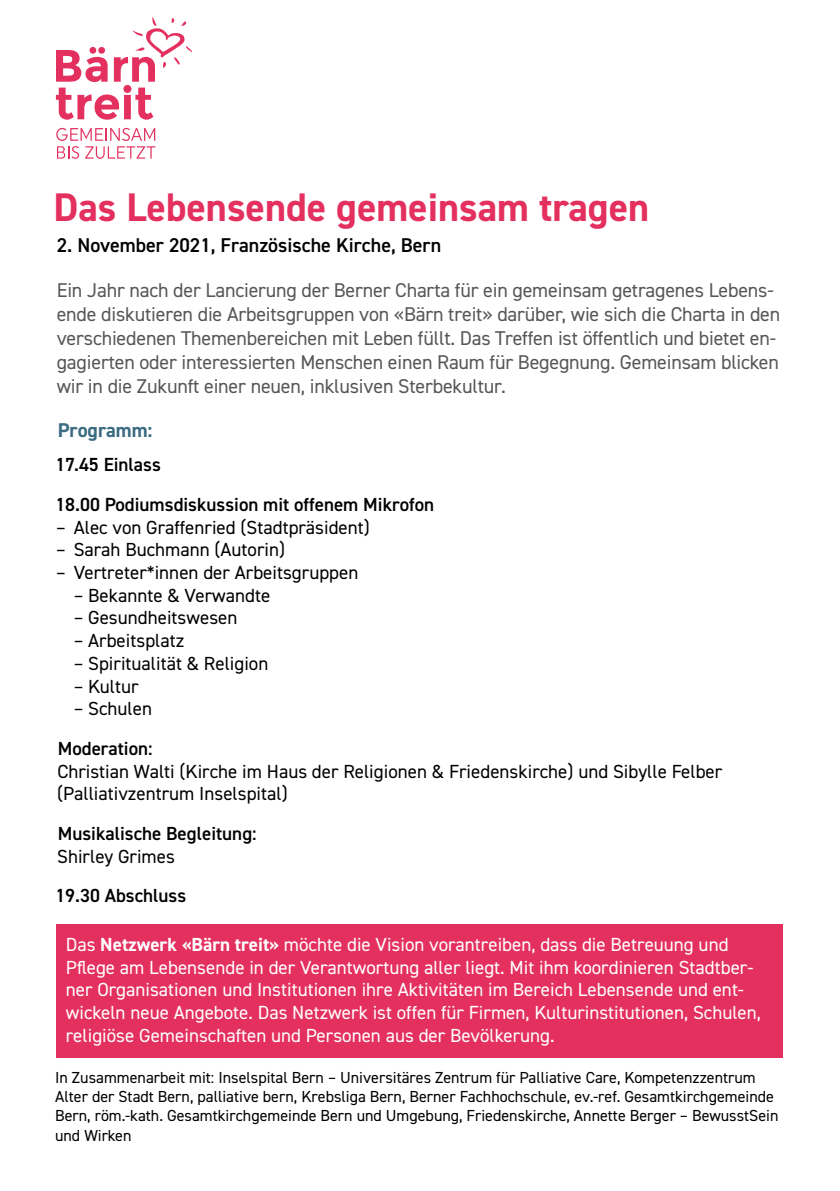
<style>
.page{position:relative;width:840px;height:1191px;background:#fff}
.page>*{position:absolute;margin:0;border:0;box-sizing:border-box;transform-origin:0 0}
.t1{font:700 40px "DIN2014";color:#e4305f}
.t2{font:20px/24px "DIN2014";letter-spacing:-.01em;color:#575756}
.t3{font:600 20px "DIN2014";color:#000}
.t4{font:700 20px "DIN2014";color:#3c6c81}
.t5{font:19px/22.6px "DIN2014";color:#fff}
.t6{font:19px/22.6px "DIN2014";color:#000}
.t7{font:600 19px/39.6px "DIN2014";color:#000}
.t8{font:16px/19.2px "DIN2014";color:#000}
.s1{font-weight:700}
</style>
<div class="page">
<div style="left:57px;top:924px;width:725px;height:133px;background:#e4305f"></div>
<svg style="left:56px;top:17px;width:136px;height:103px"></svg>
<svg style="left:56px;top:128px;width:99px;height:31px"></svg>
<h1 class="t1" style="left:53px;top:181px;width:597px">Das Lebensende gemeinsam tragen</h1>
<p class="t3" style="left:57px;top:232px;width:385px">2. November 2021, Französische Kirche, Bern</p>
<p class="t2" style="left:57px;top:278px;width:724px">Ein Jahr nach der Lancierung der Berner Charta für ein gemeinsam getragenes Lebens&shy;ende diskutieren die Arbeitsgruppen von «Bärn treit» darüber, wie sich die Charta in den verschiedenen Themenbereichen mit Leben füllt. Das Treffen ist öffentlich und bietet en&shy;gagierten oder interessierten Menschen einen Raum für Begegnung. Gemeinsam blicken wir in die Zukunft einer neuen, inklusiven Sterbekultur.</p>
<p class="t4" style="left:58px;top:417px;width:96px">Programm:</p>
<p class="t7" style="left:55px;top:444px;width:380px">17.45 Einlass<br>18.00 Podiumsdiskussion mit offenem Mikrofon</p>
<p class="t6" style="left:56px;top:515px;width:315px">– Alec von Graffenried (Stadtpräsident)</p>
<p class="t6" style="left:56px;top:538px;width:230px">– Sarah Buchmann (Autorin)</p>
<p class="t6" style="left:56px;top:561px;width:304px">– Vertreter*innen der Arbeitsgruppen</p>
<p class="t6" style="left:74px;top:583px;width:198px">– Bekannte &amp; Verwandte</p>
<p class="t6" style="left:74px;top:606px;width:165px">– Gesundheitswesen</p>
<p class="t6" style="left:74px;top:629px;width:112px">– Arbeitsplatz</p>
<p class="t6" style="left:74px;top:651px;width:196px">– Spiritualität &amp; Religion</p>
<p class="t6" style="left:74px;top:674px;width:66px">– Kultur</p>
<p class="t6" style="left:74px;top:697px;width:80px">– Schulen</p>
<p class="t7" style="left:58px;top:728px;width:96px">Moderation:</p>
<p class="t6" style="left:57px;top:759px;width:666px">Christian Walti (Kirche im Haus der Religionen &amp; Friedenskirche) und Sibylle Felber (Palliativzentrum Inselspital)</p>
<p class="t7" style="left:58px;top:813px;width:200px">Musikalische Begleitung:</p>
<p class="t6" style="left:57px;top:844px;width:119px">Shirley Grimes</p>
<p class="t7" style="left:55px;top:875px;width:132px">19.30 Abschluss</p>
<p class="t5" style="left:66px;top:932px;width:696px">Das <span class="s1">Netzwerk «Bärn treit»</span> möchte die Vision vorantreiben, dass die Betreuung und Pflege am Lebensende in der Verantwortung aller liegt. Mit ihm koordinieren Stadtber&shy;ner Organisationen und Institutionen ihre Aktivitäten im Bereich Lebensende und ent&shy;wickeln neue Angebote. Das Netzwerk ist offen für Firmen, Kulturinstitutionen, Schulen, religiöse Gemeinschaften und Personen aus der Bevölkerung.</p>
<p class="t8" style="left:55px;top:1067px;width:724px">In Zusammenarbeit mit: Inselspital Bern – Universitäres Zentrum für Palliative Care, Kompetenzzentrum Alter der Stadt Bern, palliative bern, Krebsliga Bern, Berner Fachhochschule, ev.-ref. Gesamtkirchgemeinde Bern, röm.-kath. Gesamtkirchgemeinde Bern und Umgebung, Friedenskirche, Annette Berger – BewusstSein und Wirken</p>
</div>
